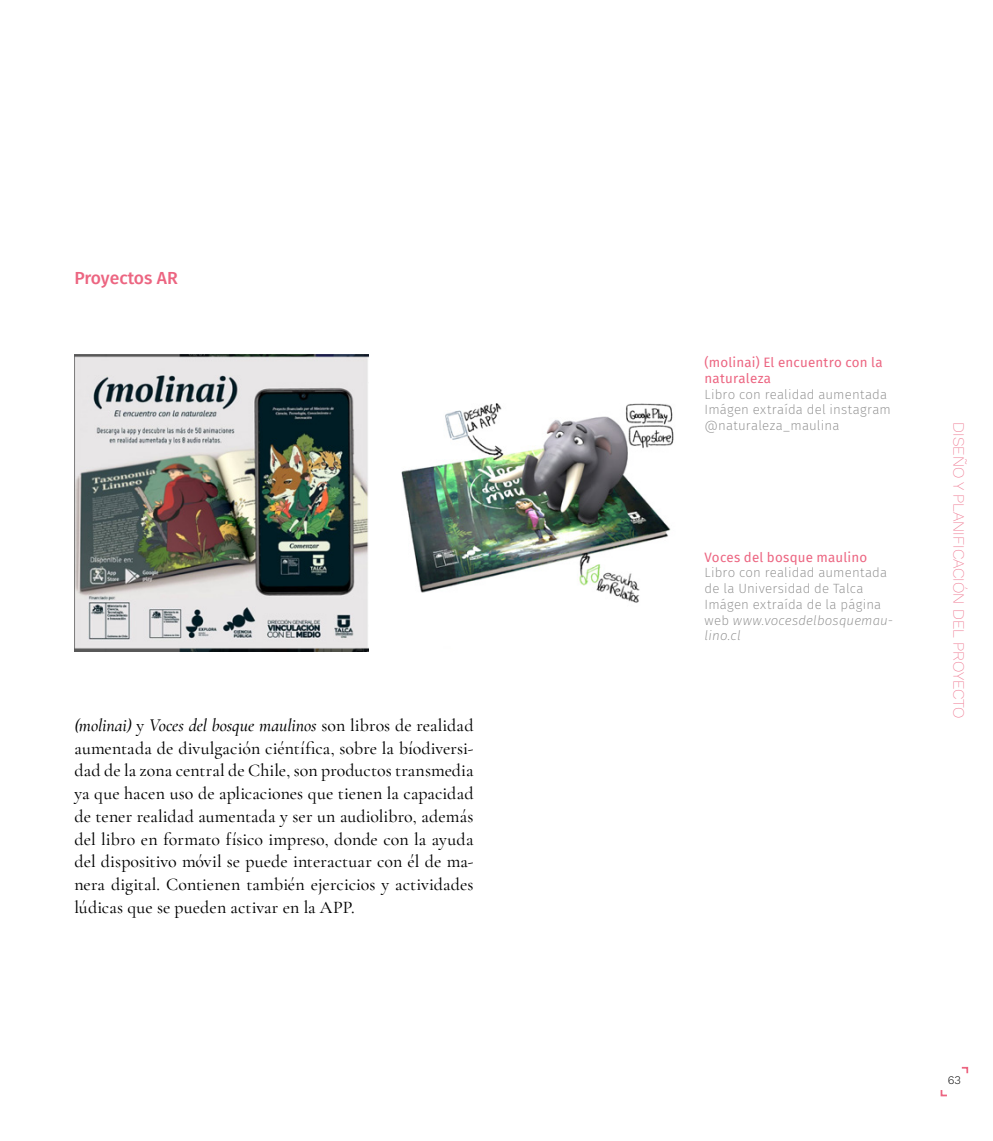
<style>
.page{position:relative;width:993px;height:1141px;background:#fff}
.page>*{position:absolute;margin:0;border:0;box-sizing:border-box;transform-origin:0 0}
.t1{font:500 17.85px/22.8px "Cormorant Garamond";letter-spacing:.01em;color:#000;text-align:justify}
.t2{font:500 17.5px "Fira Sans";letter-spacing:-.005em;color:#ec6581}
.t3{font:15.75px "Work Sans";color:#ec6581}
.t4{font:200 13.3px/15.8px "Fira Sans";letter-spacing:.01em;color:#878787}
.t5{font:13.3px/15.8px "Fira Sans";letter-spacing:.015em;color:#ec6581}
.t6{font:11.55px "Work Sans";color:#000}
.s1{font-style:italic}
</style>
<div class="page">
<svg style="left:961px;top:1066px;width:7px;height:8px"></svg>
<svg style="left:940px;top:1090px;width:7px;height:7px"></svg>
<img style="left:401px;top:403px;width:273px;height:200px">
<img style="left:74px;top:355px;width:294px;height:297px">
<p class="t2" style="left:74px;top:264px;width:105px">Proyectos AR</p>
<p class="t1" style="left:74px;top:714px;width:400px"><span class="s1">(molinai)</span> y <span class="s1">Voces del bosque maulinos</span> son libros de realidad aumentada de divulgación ciéntífica, sobre la bíodiversi&shy;dad de la zona central de Chile, son productos transmedia ya que hacen uso de aplicaciones que tienen la capacidad de tener realidad aumentada y ser un audiolibro, además del libro en formato físico impreso, donde con la ayuda del dispositivo móvil se puede interactuar con él de ma&shy;nera digital. Contienen también ejercicios y actividades lúdicas que se pueden activar en la APP.</p>
<p class="t5" style="left:704px;top:354px;width:179px">(molinai) El encuentro con la naturaleza</p>
<p class="t4" style="left:704px;top:386px;width:188px">Libro con realidad aumentada<br>Imágen extraída del instagram @naturaleza_maulina</p>
<p class="t5" style="left:704px;top:549px;width:164px">Voces del bosque maulino</p>
<p class="t4" style="left:704px;top:565px;width:190px">Libro con realidad aumentada de la Universidad de Talca<br>Imágen extraída de la página web <span class="s1">www.vocesdelbosquemau&shy;lino.cl</span></p>
<p class="t3" style="left:970px;top:422px;width:298px;rotate:90deg">DISEÑO Y PLANIFICACIÓN DEL PROYECTO</p>
<p class="t6" style="left:947px;top:1071px;width:15px">63</p>
</div>
